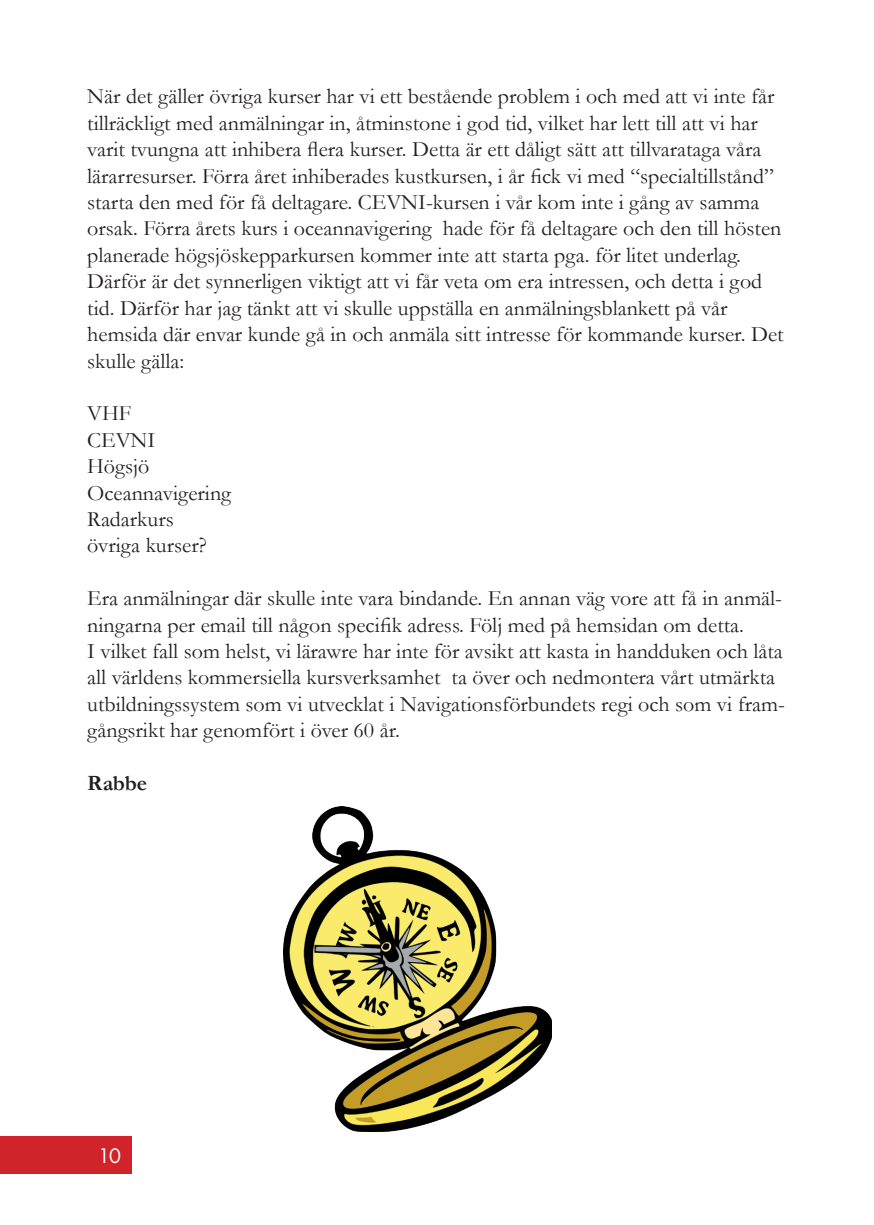
<style>
.page{position:relative;width:874px;height:1225px;background:#fff}
.page>*{position:absolute;margin:0;border:0;box-sizing:border-box;transform-origin:0 0}
.t1{font:22px/26.4px "Garamond";color:#231f20}
.t2{font:700 22px "Garamond";letter-spacing:-.01em;color:#231f20}
.t3{font:22px "Futura PT";color:#fff}
</style>
<div class="page">
<div style="left:0;top:1136px;width:132px;height:37px;background:#d1232a"></div>
<img style="left:283px;top:806px;width:268px;height:325px">
<p class="t1" style="left:87px;top:83px;width:697px">När det gäller övriga kurser har vi ett bestående problem i och med att vi inte får tillräckligt med anmälningar in, åtminstone i god tid, vilket har lett till att vi har varit tvungna att inhibera flera kurser. Detta är ett dåligt sätt att tillvarataga våra lärarresurser. Förra året inhiberades kustkursen, i år fick vi med “specialtillstånd” starta den med för få deltagare. CEVNI-kursen i vår kom inte i gång av samma orsak. Förra årets kurs i oceannavigering hade för få deltagare och den till hösten planerade högsjöskepparkursen kommer inte att starta pga. för litet underlag.<br>Därför är det synnerligen viktigt att vi får veta om era intressen, och detta i god tid. Därför har jag tänkt att vi skulle uppställa en anmälningsblankett på vår hemsida där envar kunde gå in och anmäla sitt intresse för kommande kurser. Det skulle gälla:</p>
<p class="t1" style="left:87px;top:400px;width:145px">VHF<br>CEVNI<br>Högsjö<br>Oceannavigering<br>Radarkurs övriga kurser?</p>
<p class="t1" style="left:87px;top:584px;width:698px">Era anmälningar där skulle inte vara bindande. En annan väg vore att få in anmäl&shy;ningarna per email till någon specifik adress. Följ med på hemsidan om detta.<br>I vilket fall som helst, vi lärawre har inte för avsikt att kasta in handduken och låta all världens kommersiella kursverksamhet ta över och nedmontera vårt utmärkta utbildningssystem som vi utvecklat i Navigationsförbundets regi och som vi fram&shy;gångsrikt har genomfört i över 60 år.</p>
<p class="t2" style="left:87px;top:768px;width:61px">Rabbe</p>
<p class="t3" style="left:98px;top:1142px;width:25px">10</p>
</div>
